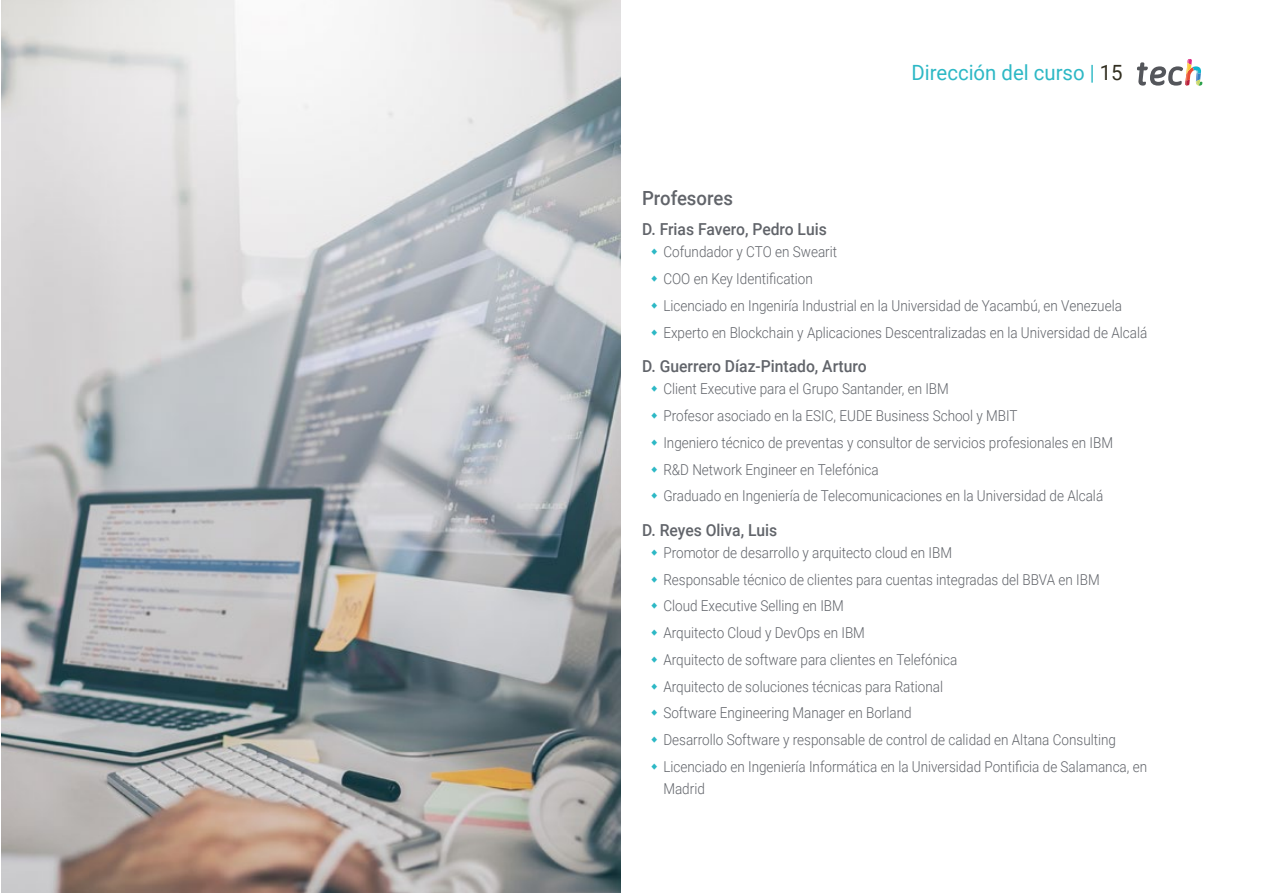
<style>
.page{position:relative;width:1263px;height:893px;background:#fff}
.page>*{position:absolute;margin:0;border:0;box-sizing:border-box;transform-origin:0 0}
.t1{font:21px "Roboto";color:#2db8c5}
.t2{font:500 19.5px "Roboto";color:#61646a;scale:.95 1}
.t3{font:500 16.5px "Roboto";color:#61646a;scale:.95 1}
.t4{font:300 15px/26.7px "Roboto";color:#61646a;scale:.9 1}
.s1{color:#312e20}
</style>
<div class="page">
<img style="left:1px;top:0;width:620px;height:893px">
<svg style="left:1137px;top:59px;width:65px;height:27px"></svg>
<h1 class="t1" style="left:911px;top:57px;width:213px">Dirección del curso | <span class="s1">15</span></h1>
<h2 class="t2" style="left:642px;top:184px;width:97px">Profesores</h2>
<p class="t3" style="left:642px;top:218px;width:196px">D. Frias Favero, Pedro Luis</p>
<p class="t4" style="left:663px;top:238px;width:539px">Cofundador y CTO en Swearit<br>COO en Key Identification<br>Licenciado en Ingeniría Industrial en la Universidad de Yacambú, en Venezuela Experto en Blockchain y Aplicaciones Descentralizadas en la Universidad de Alcalá</p>
<p class="t3" style="left:642px;top:354px;width:238px">D. Guerrero Díaz-Pintado, Arturo</p>
<p class="t4" style="left:663px;top:375px;width:501px">Client Executive para el Grupo Santander, en IBM<br>Profesor asociado en la ESIC, EUDE Business School y MBIT<br>Ingeniero técnico de preventas y consultor de servicios profesionales en IBM R&amp;D Network Engineer en Telefónica<br>Graduado en Ingeniería de Telecomunicaciones en la Universidad de Alcalá</p>
<p class="t3" style="left:642px;top:518px;width:144px">D. Reyes Oliva, Luis</p>
<p class="t4" style="left:663px;top:539px;width:539px">Promotor de desarrollo y arquitecto cloud en IBM<br>Responsable técnico de clientes para cuentas integradas del BBVA en IBM<br>Cloud Executive Selling en IBM<br>Arquitecto Cloud y DevOps en IBM<br>Arquitecto de software para clientes en Telefónica<br>Arquitecto de soluciones técnicas para Rational<br>Software Engineering Manager en Borland<br>Desarrollo Software y responsable de control de calidad en Altana Consulting Licenciado en Ingeniería Informática en la Universidad Pontificia de Salamanca, en</p>
<p class="t4" style="left:663px;top:775px;width:48px">Madrid</p>
</div>
